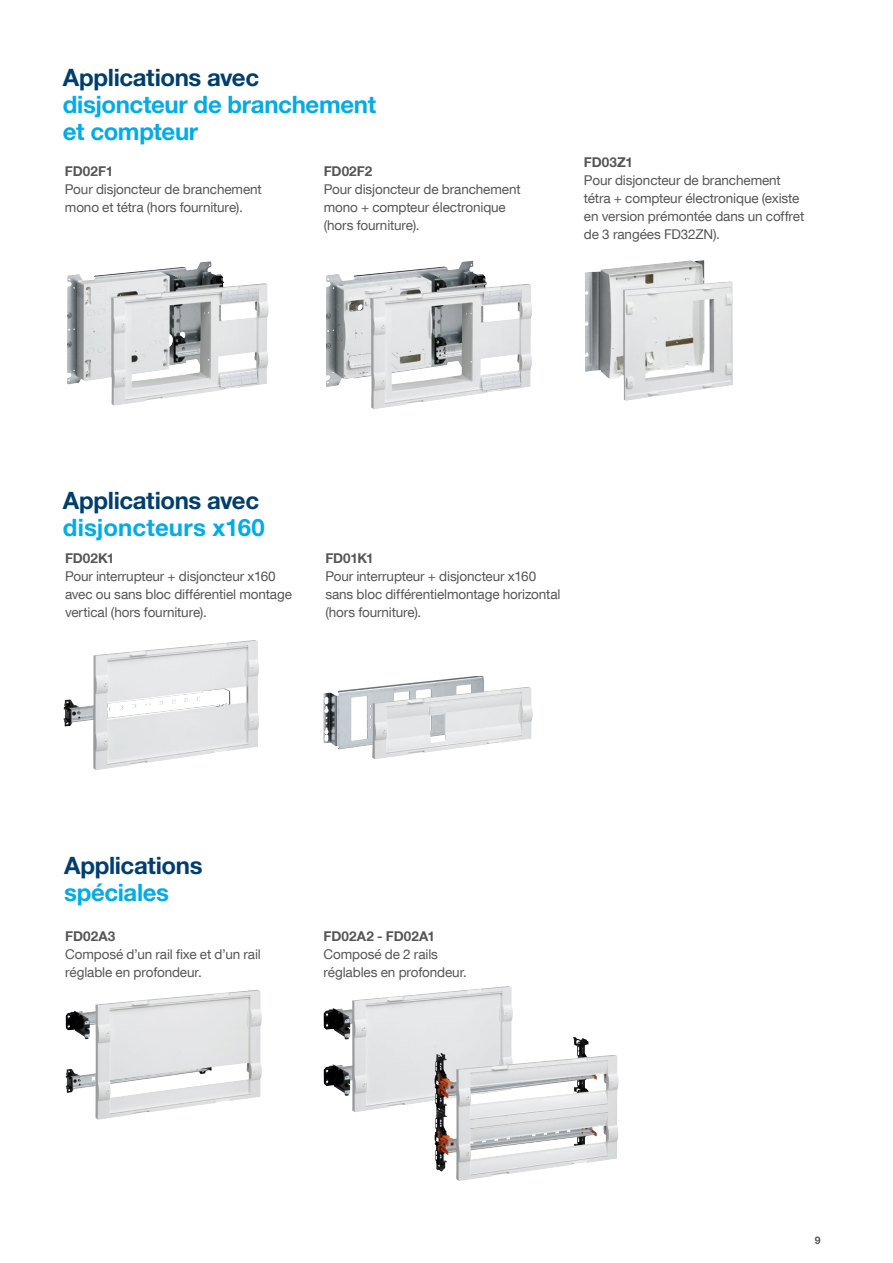
<style>
.page{position:relative;width:893px;height:1263px;background:#fff}
.page>*{position:absolute;margin:0;border:0;box-sizing:border-box;transform-origin:0 0}
.t1{font:700 24px "Helvetica Neue LTW1 G";letter-spacing:-.015em;color:#003e6f}
.t2{font:700 24px/27px "Helvetica Neue LTW1 G";letter-spacing:-.015em;color:#00ace9}
.t3{font:700 24px "Helvetica Neue LTW1 G";letter-spacing:.005em;color:#00ace9}
.t4{font:13.5px/18px "Helvetica Neue LT Com";letter-spacing:-.01em;color:#565655}
.t5{font:700 13.5px "Helvetica Neue LT Com";letter-spacing:.005em;color:#565655}
.t6{font:700 10.5px "Helvetica Neue LTW1 G";color:#565655}
</style>
<div class="page">
<img style="left:326px;top:261px;width:206px;height:148px">
<img style="left:67px;top:261px;width:202px;height:145px">
<img style="left:585px;top:260px;width:148px;height:141px">
<img style="left:324px;top:676px;width:160px;height:73px">
<img style="left:372px;top:687px;width:161px;height:72px">
<img style="left:64px;top:640px;width:195px;height:130px">
<img style="left:66px;top:1010px;width:29px;height:29px">
<img style="left:66px;top:1069px;width:29px;height:24px">
<img style="left:95px;top:990px;width:167px;height:130px">
<img style="left:324px;top:986px;width:189px;height:126px">
<img style="left:435px;top:1038px;width:142px;height:102px">
<h1 class="t1" style="left:63px;top:63px;width:198px">Applications avec</h1>
<h1 class="t2" style="left:63px;top:91px;width:315px">disjoncteur de branchement et compteur</h1>
<p class="t5" style="left:65px;top:163px;width:50px">FD02F1</p>
<p class="t4" style="left:65px;top:180px;width:198px">Pour disjoncteur de branchement mono et tétra (hors fourniture).</p>
<p class="t5" style="left:324px;top:163px;width:50px">FD02F2</p>
<p class="t4" style="left:324px;top:180px;width:198px">Pour disjoncteur de branchement mono + compteur électronique (hors fourniture).</p>
<p class="t5" style="left:584px;top:154px;width:51px">FD03Z1</p>
<p class="t4" style="left:584px;top:171px;width:222px">Pour disjoncteur de branchement tétra + compteur électronique (existe en version prémontée dans un coffret de 3 rangées FD32ZN).</p>
<h1 class="t1" style="left:63px;top:486px;width:198px">Applications avec</h1>
<h1 class="t3" style="left:63px;top:513px;width:204px">disjoncteurs x160</h1>
<p class="t5" style="left:65px;top:550px;width:51px">FD02K1</p>
<p class="t4" style="left:65px;top:567px;width:228px">Pour interrupteur + disjoncteur x160 avec ou sans bloc différentiel montage vertical (hors fourniture).</p>
<p class="t5" style="left:325px;top:550px;width:50px">FD01K1</p>
<p class="t4" style="left:325px;top:567px;width:237px">Pour interrupteur + disjoncteur x160 sans bloc différentielmontage horizontal (hors fourniture).</p>
<h1 class="t1" style="left:64px;top:850px;width:140px">Applications</h1>
<h1 class="t2" style="left:64px;top:878px;width:107px">spéciales</h1>
<p class="t5" style="left:65px;top:928px;width:52px">FD02A3</p>
<p class="t4" style="left:65px;top:945px;width:197px">Composé d’un rail fixe et d’un rail réglable en profondeur.</p>
<p class="t5" style="left:324px;top:928px;width:113px">FD02A2 - FD02A1</p>
<p class="t4" style="left:324px;top:945px;width:145px">Composé de 2 rails réglables en profondeur.</p>
<p class="t6" style="left:815px;top:1233px;width:7px">9</p>
</div>
